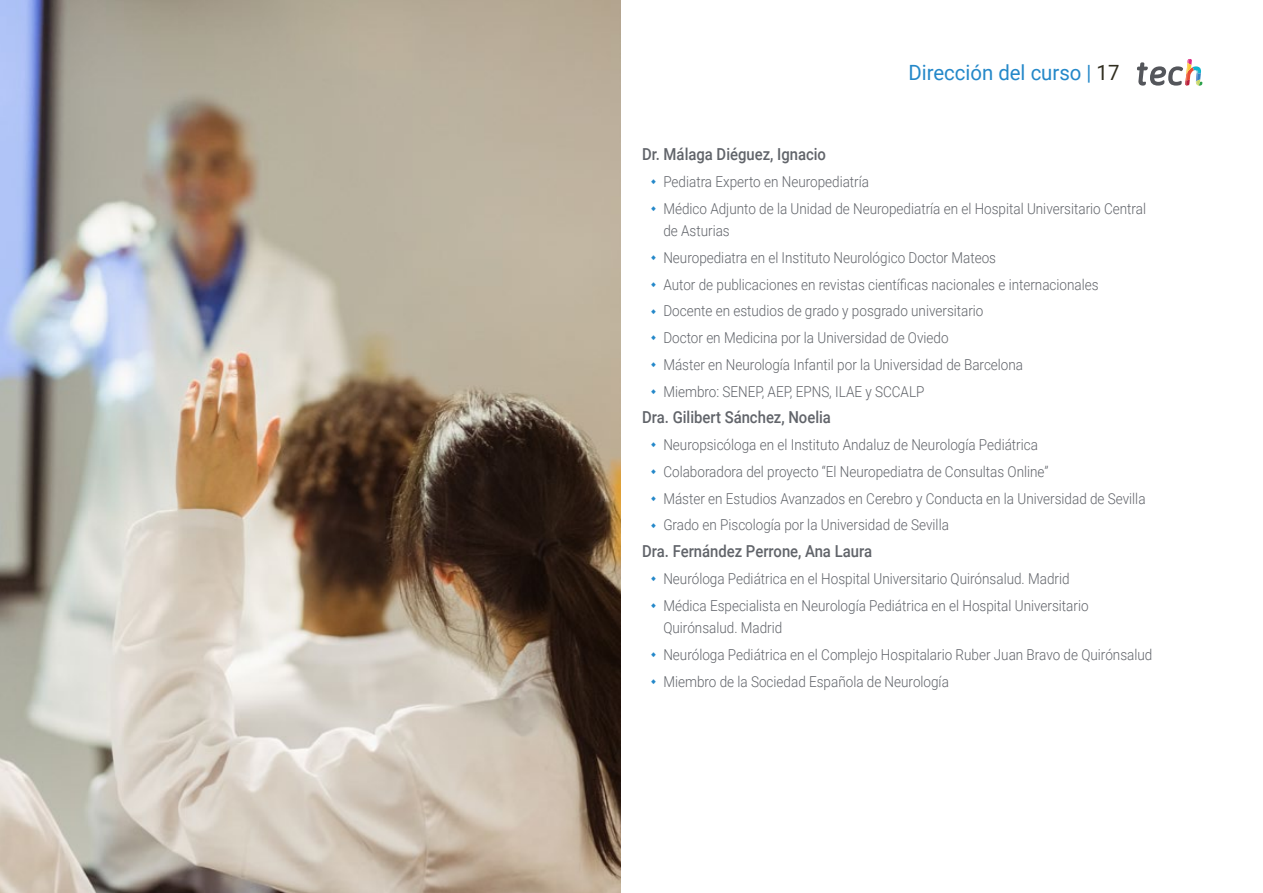
<style>
.page{position:relative;width:1263px;height:893px;background:#fff}
.page>*{position:absolute;margin:0;border:0;box-sizing:border-box;transform-origin:0 0}
.t1{font:21px "Roboto";color:#2488c9}
.t2{font:500 16.5px "Roboto";color:#61646a;scale:.9 1}
.t3{font:300 15px/26.7px "Roboto";color:#61646a;scale:.9 1}
.s1{color:#312e20}
</style>
<div class="page">
<svg style="left:1137px;top:59px;width:65px;height:27px"></svg>
<img style="left:0;top:0;width:621px;height:893px">
<h1 class="t1" style="left:908px;top:57px;width:213px">Dirección del curso | <span class="s1">17</span></h1>
<p class="t2" style="left:642px;top:143px;width:206px">Dr. Málaga Diéguez, Ignacio</p>
<p class="t3" style="left:663px;top:168px;width:538px">Pediatra Experto en Neuropediatría<br>Médico Adjunto de la Unidad de Neuropediatría en el Hospital Universitario Central</p>
<p class="t3" style="left:663px;top:217px;width:485px">de Asturias<br>Neuropediatra en el Instituto Neurológico Doctor Mateos<br>Autor de publicaciones en revistas científicas nacionales e internacionales Docente en estudios de grado y posgrado universitario<br>Doctor en Medicina por la Universidad de Oviedo<br>Máster en Neurología Infantil por la Universidad de Barcelona<br>Miembro: SENEP, AEP, EPNS, ILAE y SCCALP</p>
<p class="t2" style="left:642px;top:406px;width:211px">Dra. Gilibert Sánchez, Noelia</p>
<p class="t3" style="left:663px;top:431px;width:537px">Neuropsicóloga en el Instituto Andaluz de Neurología Pediátrica<br>Colaboradora del proyecto “El Neuropediatra de Consultas Online”<br>Máster en Estudios Avanzados en Cerebro y Conducta en la Universidad de Sevilla Grado en Piscología por la Universidad de Sevilla</p>
<p class="t2" style="left:642px;top:540px;width:257px">Dra. Fernández Perrone, Ana Laura</p>
<p class="t3" style="left:663px;top:565px;width:474px">Neuróloga Pediátrica en el Hospital Universitario Quirónsalud. Madrid<br>Médica Especialista en Neurología Pediátrica en el Hospital Universitario</p>
<p class="t3" style="left:663px;top:614px;width:545px">Quirónsalud. Madrid<br>Neuróloga Pediátrica en el Complejo Hospitalario Ruber Juan Bravo de Quirónsalud<br>Miembro de la Sociedad Española de Neurología</p>
</div>
